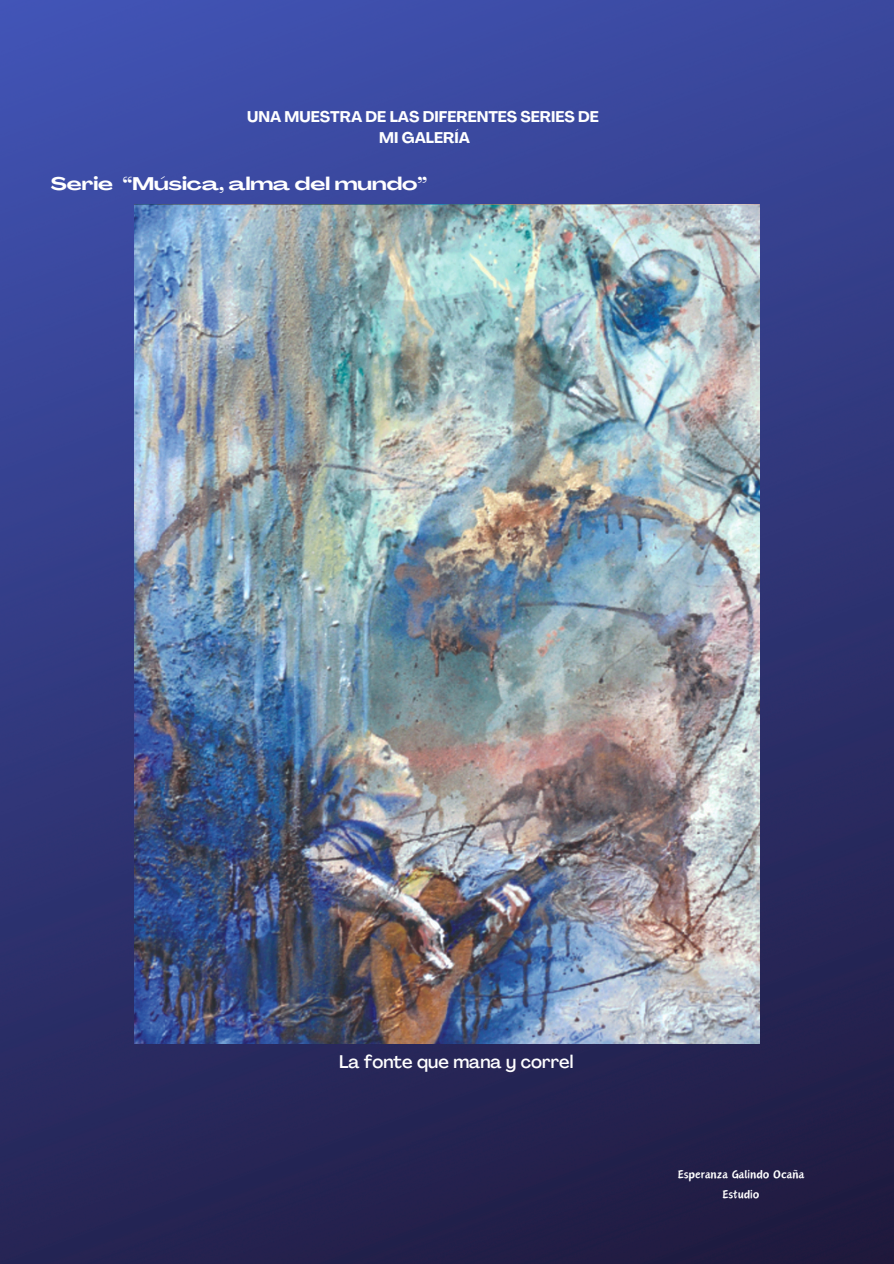
<style>
.page{position:relative;width:894px;height:1264px;background:#fff}
.page>*{position:absolute;margin:0;border:0;box-sizing:border-box;transform-origin:0 0}
.t1{font:700 18px "Agrandir Grand";color:#fff}
.t2{font:500 18px "Agrandir";color:#fff}
.t3{font:700 15.3px/21px "Agrandir";color:#fff;text-align:center}
.t4{font:14.7px/20.4px "Canva Oriental Brush";color:#fff;text-align:center}
</style>
<div class="page">
<img style="left:0;top:0;width:893px;height:1263px">
<img style="left:134px;top:204px;width:625px;height:839px">
<p class="t3" style="left:247px;top:107px;width:353px">UNA MUESTRA DE LAS DIFERENTES SERIES DE<br>MI GALERÍA</p>
<p class="t1" style="left:51px;top:176px;width:377px">Serie “Música, alma del mundo”</p>
<p class="t2" style="left:339px;top:1054px;width:236px">La fonte que mana y correl</p>
<p class="t4" style="left:677px;top:1164px;width:128px">Esperanza Galindo Ocaña<br>Estudio</p>
</div>
